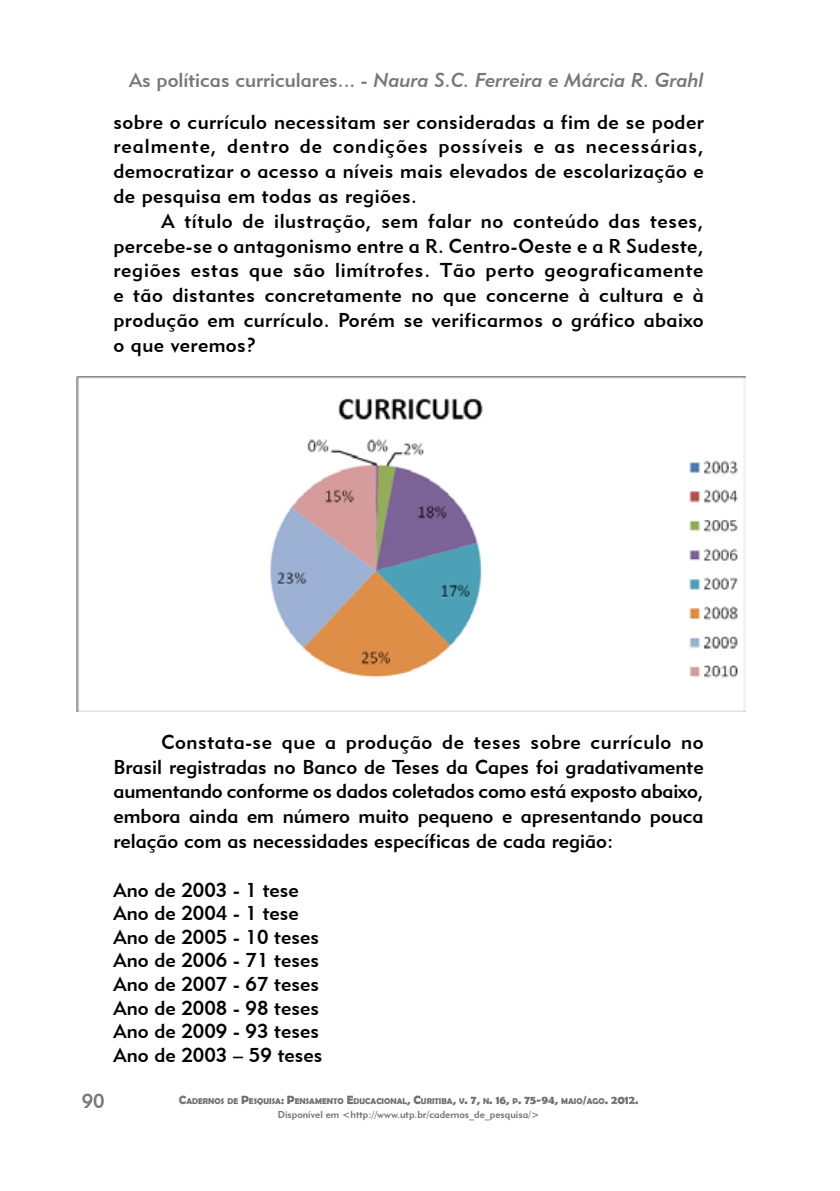
<style>
.page{position:relative;width:840px;height:1191px;background:#fff}
.page>*{position:absolute;margin:0;border:0;box-sizing:border-box;transform-origin:0 0}
.t1{font:20px/24.8px "Geometric 415 BT Medium A";color:#000;text-align:justify}
.t2{font:20px "Geometric 415 BT Medium Italic A";color:#77787b}
.t3{font:20px "Geometric 415 BT Medium A";color:#77787b}
.t4{font:10px "Geometric 415 BT Medium A";color:#6d6f71}
.t5{font:700 8.4px "Berlin Sans FB Demi";color:#6d6f71}
.s1{font-family:"Geometric 415 BT Medium A"}
.s2{font-size:12px;color:#77787b}
.s3{font-size:12px}
</style>
<div class="page">
<img style="left:76px;top:376px;width:669px;height:335px">
<p class="t2" style="left:129px;top:68px;width:576px"><span class="s1">As políticas curriculares... -</span> Naura S.C. Ferreira e Márcia R. Grahl</p>
<p class="t1" style="left:113px;top:109px;width:591px">sobre o currículo necessitam ser consideradas a fim de se poder realmente, dentro de condições possíveis e as necessárias, democratizar o acesso a níveis mais elevados de escolarização e de pesquisa em todas as regiões.</p>
<p class="t1" style="left:113px;top:208px;width:591px;text-indent:48px">A título de ilustração, sem falar no conteúdo das teses, percebe-se o antagonismo entre a R. Centro-Oeste e a R Sudeste, regiões estas que são limítrofes. Tão perto geograficamente e tão distantes concretamente no que concerne à cultura e à produção em currículo. Porém se verificarmos o gráfico abaixo o que veremos?</p>
<p class="t1" style="left:113px;top:729px;width:591px;text-indent:48px">Constata-se que a produção de teses sobre currículo no Brasil registradas no Banco de Teses da Capes foi gradativamente aumentando conforme os dados coletados como está exposto abaixo, embora ainda em número muito pequeno e apresentando pouca relação com as necessidades específicas de cada região:</p>
<p class="t1" style="left:113px;top:877px;width:210px;line-height:23.6px;text-align:left">Ano de 2003 - 1 tese<br>Ano de 2004 - 1 tese<br>Ano de 2005 - 10 teses<br>Ano de 2006 - 71 teses<br>Ano de 2007 - 67 teses<br>Ano de 2008 - 98 teses<br>Ano de 2009 - 93 teses<br>Ano de 2003 – 59 teses</p>
<p class="t3" style="left:82px;top:1088px;width:24px">90</p>
<p class="t5" style="left:179px;top:1096px;width:461px"><span class="s2">C</span>ADERNOS DE <span class="s3">P</span>ESQUISA<span class="s3">: P</span>ENSAMENTO <span class="s3">E</span>DUCACIONAL<span class="s3">, C</span>URITIBA<span class="s3">,</span> V<span class="s3">. 7,</span> N<span class="s3">. 16,</span> P<span class="s3">. 75-94,</span> MAIO<span class="s3">/</span>AGO<span class="s3">. 2012.</span></p>
<p class="t4" style="left:277px;top:1108px;width:263px">Disponível em &lt;http://www.utp.br/cadernos_de_pesquisa/&gt;</p>
</div>
